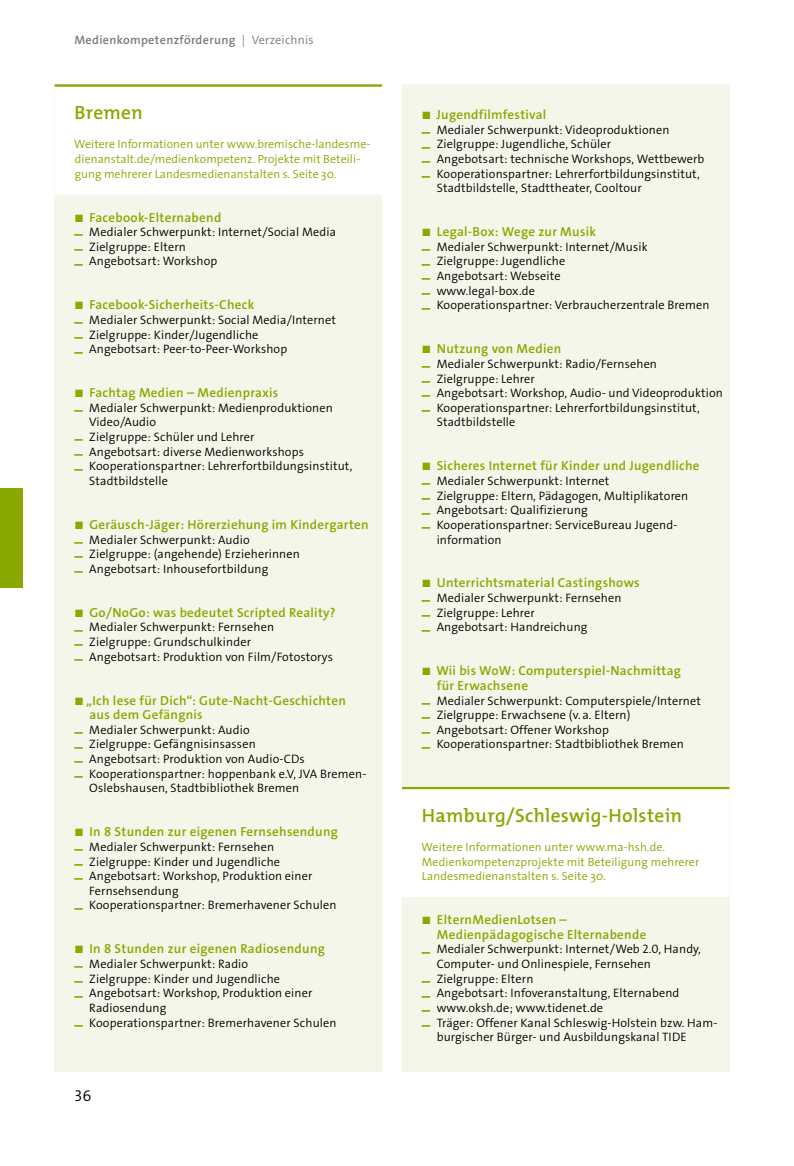
<style>
.page{position:relative;width:794px;height:1166px;background:#fff}
.page>*{position:absolute;margin:0;border:0;box-sizing:border-box;transform-origin:0 0}
.t1{font:600 19.25px "The Mix Os F";letter-spacing:.015em;color:#89a800}
.t2{font:300 15.75px "The Sans Os F";color:#000}
.t3{font:600 13.12px/14.7px "The Sans Os F";letter-spacing:.02em;color:#89a800}
.t4{font:300 12.25px/14.7px "The Sans Os F";letter-spacing:.01em;color:#000}
.t5{font:600 12.25px "The Sans Os F";letter-spacing:.025em;color:#7a7b7d}
.t6{font:300 11.9px/14.7px "The Sans Os F";letter-spacing:.005em;color:#89a800}
.s1{font-weight:300}
</style>
<div class="page">
<div style="left:0;top:489px;width:22px;height:99px;background:#89a800"></div>
<div style="left:402px;top:84px;width:327px;height:987px;background:#f3f6e9"></div>
<hr style="left:402px;top:787px;width:327px;height:2px;background:#89a800">
<div style="left:402px;top:789px;width:327px;height:108px;background:#fff"></div>
<div style="left:55px;top:84px;width:327px;height:987px;background:#f3f6e9"></div>
<hr style="left:55px;top:84px;width:327px;height:3px;background:#89a800">
<div style="left:55px;top:87px;width:327px;height:108px;background:#fff"></div>
<p class="t5" style="left:74px;top:32px;width:241px">Medienkompetenzförderung <span class="s1">| Verzeichnis</span></p>
<h1 class="t1" style="left:74px;top:100px;width:70px">Bremen</h1>
<p class="t6" style="left:74px;top:137px;width:297px">Weitere Informationen unter www.bremische-landesme&shy;dienanstalt.de/medienkompetenz. Projekte mit Beteili&shy;gung mehrerer Landesmedienanstalten s. Seite 30.</p>
<p class="t3" style="left:75px;top:210px;width:148px">■ Facebook-Elternabend</p>
<p class="t4" style="left:74px;top:225px;width:263px"><sup>_</sup> Medialer Schwerpunkt: Internet/Social Media <sup>_</sup> Zielgruppe: Eltern<br><sup>_</sup> Angebotsart: Workshop</p>
<p class="t3" style="left:75px;top:298px;width:181px">■ Facebook-Sicherheits-Check</p>
<p class="t4" style="left:74px;top:313px;width:263px"><sup>_</sup> Medialer Schwerpunkt: Social Media/Internet <sup>_</sup> Zielgruppe: Kinder/Jugendliche<br><sup>_</sup> Angebotsart: Peer-to-Peer-Workshop</p>
<p class="t3" style="left:75px;top:385px;width:205px">■ Fachtag Medien – Medienpraxis</p>
<p class="t4" style="left:74px;top:400px;width:260px"><sup>_</sup> Medialer Schwerpunkt: Medienproduktionen</p>
<p class="t4" style="left:89px;top:415px;width:68px">Video/Audio</p>
<p class="t4" style="left:74px;top:430px;width:182px"><sup>_</sup> Zielgruppe: Schüler und Lehrer</p>
<p class="t4" style="left:74px;top:444px;width:231px"><sup>_</sup> Angebotsart: diverse Medienworkshops</p>
<p class="t4" style="left:74px;top:459px;width:279px"><sup>_</sup> Kooperationspartner: Lehrerfortbildungsinstitut,</p>
<p class="t4" style="left:89px;top:474px;width:80px">Stadtbildstelle</p>
<p class="t3" style="left:75px;top:517px;width:295px">■ Geräusch-Jäger: Hörerziehung im Kindergarten</p>
<p class="t4" style="left:74px;top:532px;width:227px"><sup>_</sup> Medialer Schwerpunkt: Audio<br><sup>_</sup> Zielgruppe: (angehende) Erzieherinnen <sup>_</sup> Angebotsart: Inhousefortbildung</p>
<p class="t3" style="left:75px;top:605px;width:262px">■ Go/NoGo: was bedeutet Scripted Reality?</p>
<p class="t4" style="left:74px;top:620px;width:260px"><sup>_</sup> Medialer Schwerpunkt: Fernsehen<br><sup>_</sup> Zielgruppe: Grundschulkinder<br><sup>_</sup> Angebotsart: Produktion von Film/Fotostorys</p>
<p class="t3" style="left:89px;top:693px;width:258px;text-indent:-14px">■ „Ich lese für Dich“: Gute-Nacht-Geschichten aus dem Gefängnis</p>
<p class="t4" style="left:74px;top:722px;width:177px"><sup>_</sup> Medialer Schwerpunkt: Audio</p>
<p class="t4" style="left:74px;top:737px;width:183px"><sup>_</sup> Zielgruppe: Gefängnisinsassen</p>
<p class="t4" style="left:74px;top:752px;width:232px"><sup>_</sup> Angebotsart: Produktion von Audio-CDs</p>
<p class="t4" style="left:74px;top:766px;width:293px"><sup>_</sup> Kooperationspartner: hoppenbank e.V, JVA Bremen-</p>
<p class="t4" style="left:89px;top:781px;width:211px">Oslebshausen, Stadtbibliothek Bremen</p>
<p class="t3" style="left:75px;top:824px;width:264px">■ In 8 Stunden zur eigenen Fernsehsendung</p>
<p class="t4" style="left:74px;top:839px;width:201px"><sup>_</sup> Medialer Schwerpunkt: Fernsehen</p>
<p class="t4" style="left:74px;top:854px;width:207px"><sup>_</sup> Zielgruppe: Kinder und Jugendliche</p>
<p class="t4" style="left:74px;top:869px;width:239px"><sup>_</sup> Angebotsart: Workshop, Produktion einer</p>
<p class="t4" style="left:89px;top:883px;width:91px">Fernsehsendung</p>
<p class="t4" style="left:74px;top:898px;width:264px"><sup>_</sup> Kooperationspartner: Bremerhavener Schulen</p>
<p class="t3" style="left:75px;top:942px;width:251px">■ In 8 Stunden zur eigenen Radiosendung</p>
<p class="t4" style="left:74px;top:956px;width:175px"><sup>_</sup> Medialer Schwerpunkt: Radio</p>
<p class="t4" style="left:74px;top:971px;width:207px"><sup>_</sup> Zielgruppe: Kinder und Jugendliche</p>
<p class="t4" style="left:74px;top:986px;width:239px"><sup>_</sup> Angebotsart: Workshop, Produktion einer</p>
<p class="t4" style="left:89px;top:1000px;width:79px">Radiosendung</p>
<p class="t4" style="left:74px;top:1015px;width:264px"><sup>_</sup> Kooperationspartner: Bremerhavener Schulen</p>
<p class="t2" style="left:74px;top:1086px;width:19px">36</p>
<p class="t3" style="left:422px;top:107px;width:125px">■ Jugendfilmfestival</p>
<p class="t4" style="left:422px;top:122px;width:249px"><sup>_</sup> Medialer Schwerpunkt: Videoproduktionen</p>
<p class="t4" style="left:422px;top:137px;width:191px"><sup>_</sup> Zielgruppe: Jugendliche, Schüler</p>
<p class="t4" style="left:422px;top:152px;width:284px"><sup>_</sup> Angebotsart: technische Workshops, Wettbewerb</p>
<p class="t4" style="left:422px;top:166px;width:279px"><sup>_</sup> Kooperationspartner: Lehrerfortbildungsinstitut,</p>
<p class="t4" style="left:437px;top:181px;width:206px">Stadtbildstelle, Stadttheater, Cooltour</p>
<p class="t3" style="left:422px;top:224px;width:175px">■ Legal-Box: Wege zur Musik</p>
<p class="t4" style="left:422px;top:239px;width:289px"><sup>_</sup> Medialer Schwerpunkt: Internet/Musik<br><sup>_</sup> Zielgruppe: Jugendliche<br><sup>_</sup> Angebotsart: Webseite<br><sup>_</sup> www.legal-box.de<br><sup>_</sup> Kooperationspartner: Verbraucherzentrale Bremen</p>
<p class="t3" style="left:422px;top:342px;width:140px">■ Nutzung von Medien</p>
<p class="t4" style="left:422px;top:356px;width:237px"><sup>_</sup> Medialer Schwerpunkt: Radio/Fernsehen</p>
<p class="t4" style="left:422px;top:371px;width:115px"><sup>_</sup> Zielgruppe: Lehrer</p>
<p class="t4" style="left:422px;top:386px;width:303px"><sup>_</sup> Angebotsart: Workshop, Audio- und Videoproduktion</p>
<p class="t4" style="left:422px;top:400px;width:279px"><sup>_</sup> Kooperationspartner: Lehrerfortbildungsinstitut,</p>
<p class="t4" style="left:437px;top:415px;width:80px">Stadtbildstelle</p>
<p class="t3" style="left:422px;top:459px;width:279px">■ Sicheres Internet für Kinder und Jugendliche</p>
<p class="t4" style="left:422px;top:474px;width:189px"><sup>_</sup> Medialer Schwerpunkt: Internet</p>
<p class="t4" style="left:422px;top:488px;width:268px"><sup>_</sup> Zielgruppe: Eltern, Pädagogen, Multiplikatoren</p>
<p class="t4" style="left:422px;top:503px;width:168px"><sup>_</sup> Angebotsart: Qualifizierung</p>
<p class="t4" style="left:422px;top:517px;width:257px"><sup>_</sup> Kooperationspartner: ServiceBureau Jugend-</p>
<p class="t4" style="left:437px;top:532px;width:66px">information</p>
<p class="t3" style="left:422px;top:576px;width:219px">■ Unterrichtsmaterial Castingshows</p>
<p class="t4" style="left:422px;top:591px;width:201px"><sup>_</sup> Medialer Schwerpunkt: Fernsehen <sup>_</sup> Zielgruppe: Lehrer<br><sup>_</sup> Angebotsart: Handreichung</p>
<p class="t3" style="left:437px;top:663px;width:246px;text-indent:-14px">■ Wii bis WoW: Computerspiel-Nachmittag für Erwachsene</p>
<p class="t4" style="left:422px;top:693px;width:280px"><sup>_</sup> Medialer Schwerpunkt: Computerspiele/Internet <sup>_</sup> Zielgruppe: Erwachsene (v. a. Eltern)<br><sup>_</sup> Angebotsart: Offener Workshop<br><sup>_</sup> Kooperationspartner: Stadtbibliothek Bremen</p>
<h1 class="t1" style="left:422px;top:803px;width:262px">Hamburg/Schleswig-Holstein</h1>
<p class="t6" style="left:421px;top:839px;width:279px">Weitere Informationen unter www.ma-hsh.de.<br>Medienkompetenzprojekte mit Beteiligung mehrerer<br>Landesmedienanstalten s. Seite 30.</p>
<p class="t3" style="left:437px;top:912px;width:211px;text-indent:-14px">■ ElternMedienLotsen –<br>Medienpädagogische Elternabende</p>
<p class="t4" style="left:422px;top:942px;width:280px"><sup>_</sup> Medialer Schwerpunkt: Internet/Web 2.0, Handy,</p>
<p class="t4" style="left:437px;top:956px;width:215px">Computer- und Onlinespiele, Fernsehen</p>
<p class="t4" style="left:422px;top:971px;width:113px"><sup>_</sup> Zielgruppe: Eltern</p>
<p class="t4" style="left:422px;top:986px;width:259px"><sup>_</sup> Angebotsart: Infoveranstaltung, Elternabend</p>
<p class="t4" style="left:422px;top:1000px;width:183px"><sup>_</sup> www.oksh.de; www.tidenet.de</p>
<p class="t4" style="left:422px;top:1015px;width:297px"><sup>_</sup> Träger: Offener Kanal Schleswig-Holstein bzw. Ham-</p>
<p class="t4" style="left:437px;top:1030px;width:252px">burgischer Bürger- und Ausbildungskanal TIDE</p>
</div>
